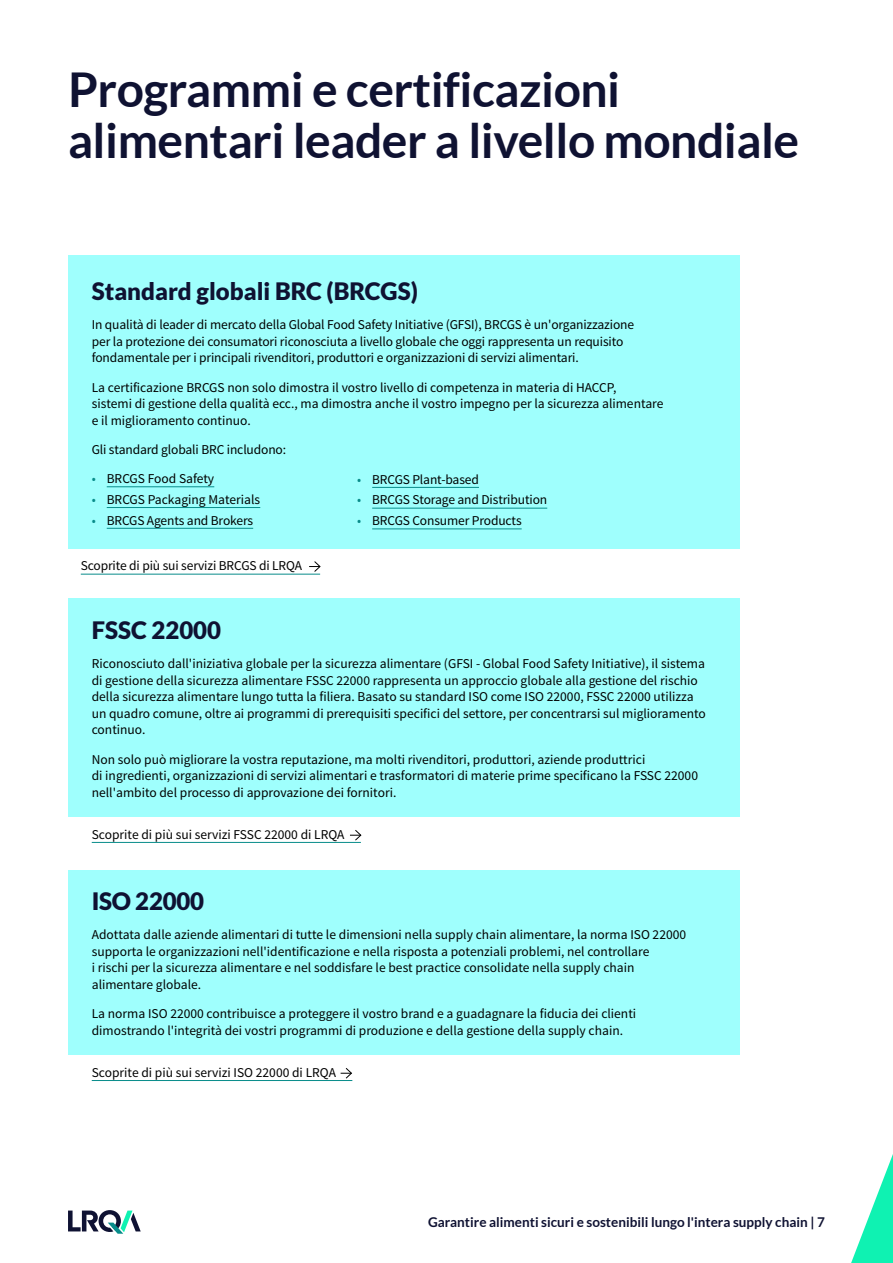
<style>
.page{position:relative;width:893px;height:1263px;background:#fff}
.page>*{position:absolute;margin:0;border:0;box-sizing:border-box;transform-origin:0 0}
.Headline{font:700 48px/51px "Lato";letter-spacing:-.01em;color:#0f1232}
.Body_copy_1{font:900 24px "Lato";color:#0f1232}
.Body_copy_1-2{font:13.5px/16.5px "Source Sans Pro";color:#000}
.t1{font:700 13.5px "Lato";color:#0f1232}
.s1{color:#088c8a}
</style>
<div class="page">
<svg style="left:68px;top:1210px;width:73px;height:24px"></svg>
<svg style="left:851px;top:1154px;width:42px;height:109px"></svg>
<div style="left:68px;top:598px;width:672px;height:219px;background:#9ffffd"></div>
<hr style="left:92px;top:842px;width:269px;height:1px;background:#088c8a">
<div style="left:68px;top:870px;width:672px;height:184px;background:#9ffffd"></div>
<hr style="left:92px;top:1080px;width:260px;height:1px;background:#088c8a">
<svg style="left:350px;top:830px;width:12px;height:11px"></svg>
<svg style="left:341px;top:1068px;width:11px;height:11px"></svg>
<hr style="left:81px;top:574px;width:239px;height:1px;background:#088c8a">
<svg style="left:309px;top:561px;width:12px;height:11px"></svg>
<div style="left:68px;top:255px;width:672px;height:294px;background:#9ffffd"></div>
<hr style="left:107px;top:486px;width:107px;height:1px;background:#088c8a">
<hr style="left:107px;top:507px;width:153px;height:1px;background:#088c8a">
<hr style="left:107px;top:528px;width:146px;height:1px;background:#088c8a">
<hr style="left:372px;top:487px;width:107px;height:1px;background:#088c8a">
<hr style="left:372px;top:508px;width:175px;height:1px;background:#088c8a">
<hr style="left:372px;top:528px;width:150px;height:1px;background:#088c8a">
<p class="Headline" style="left:68px;top:63px;width:733px">Programmi e certificazioni alimentari leader a livello mondiale</p>
<p class="Body_copy_1" style="left:92px;top:277px;width:328px">Standard globali BRC (BRCGS)</p>
<p class="Body_copy_1-2" style="left:92px;top:317px;width:544px">In qualità di leader di mercato della Global Food Safety Initiative (GFSI), BRCGS è un'organizzazione per la protezione dei consumatori riconosciuta a livello globale che oggi rappresenta un requisito fondamentale per i principali rivenditori, produttori e organizzazioni di servizi alimentari.</p>
<p class="Body_copy_1-2" style="left:92px;top:379px;width:573px">La certificazione BRCGS non solo dimostra il vostro livello di competenza in materia di HACCP,<br>sistemi di gestione della qualità ecc., ma dimostra anche il vostro impegno per la sicurezza alimentare e il miglioramento continuo.</p>
<p class="Body_copy_1-2" style="left:92px;top:441px;width:196px">Gli standard globali BRC includono:</p>
<p class="Body_copy_1-2" style="left:92px;top:470px;width:124px"><span class="s1">•</span> BRCGS Food Safety</p>
<p class="Body_copy_1-2" style="left:92px;top:491px;width:170px"><span class="s1">•</span> BRCGS Packaging Materials</p>
<p class="Body_copy_1-2" style="left:92px;top:512px;width:163px"><span class="s1">•</span> BRCGS Agents and Brokers</p>
<p class="Body_copy_1-2" style="left:357px;top:471px;width:123px"><span class="s1">•</span> BRCGS Plant-based</p>
<p class="Body_copy_1-2" style="left:357px;top:492px;width:192px"><span class="s1">•</span> BRCGS Storage and Distribution</p>
<p class="Body_copy_1-2" style="left:357px;top:513px;width:166px"><span class="s1">•</span> BRCGS Consumer Products</p>
<p class="Body_copy_1-2" style="left:81px;top:558px;width:223px">Scoprite di più sui servizi BRCGS di LRQA</p>
<p class="Body_copy_1" style="left:92px;top:616px;width:131px">FSSC 22000</p>
<p class="Body_copy_1-2" style="left:92px;top:656px;width:616px">Riconosciuto dall'iniziativa globale per la sicurezza alimentare (GFSI - Global Food Safety Initiative), il sistema di gestione della sicurezza alimentare FSSC 22000 rappresenta un approccio globale alla gestione del rischio della sicurezza alimentare lungo tutta la filiera. Basato su standard ISO come ISO 22000, FSSC 22000 utilizza un quadro comune, oltre ai programmi di prerequisiti specifici del settore, per concentrarsi sul miglioramento continuo.</p>
<p class="Body_copy_1-2" style="left:92px;top:751px;width:608px">Non solo può migliorare la vostra reputazione, ma molti rivenditori, produttori, aziende produttrici<br>di ingredienti, organizzazioni di servizi alimentari e trasformatori di materie prime specificano la FSSC 22000 nell'ambito del processo di approvazione dei fornitori.</p>
<p class="Body_copy_1-2" style="left:92px;top:826px;width:254px">Scoprite di più sui servizi FSSC 22000 di LRQA</p>
<p class="Body_copy_1" style="left:92px;top:887px;width:114px">ISO 22000</p>
<p class="Body_copy_1-2" style="left:92px;top:927px;width:596px">Adottata dalle aziende alimentari di tutte le dimensioni nella supply chain alimentare, la norma ISO 22000 supporta le organizzazioni nell'identificazione e nella risposta a potenziali problemi, nel controllare<br>i rischi per la sicurezza alimentare e nel soddisfare le best practice consolidate nella supply chain alimentare globale.</p>
<p class="Body_copy_1-2" style="left:92px;top:1006px;width:546px">La norma ISO 22000 contribuisce a proteggere il vostro brand e a guadagnare la fiducia dei clienti dimostrando l'integrità dei vostri programmi di produzione e della gestione della supply chain.</p>
<p class="Body_copy_1-2" style="left:92px;top:1064px;width:246px">Scoprite di più sui servizi ISO 22000 di LRQA</p>
<p class="t1" style="left:428px;top:1215px;width:398px">Garantire alimenti sicuri e sostenibili lungo l'intera supply chain | 7</p>
</div>
